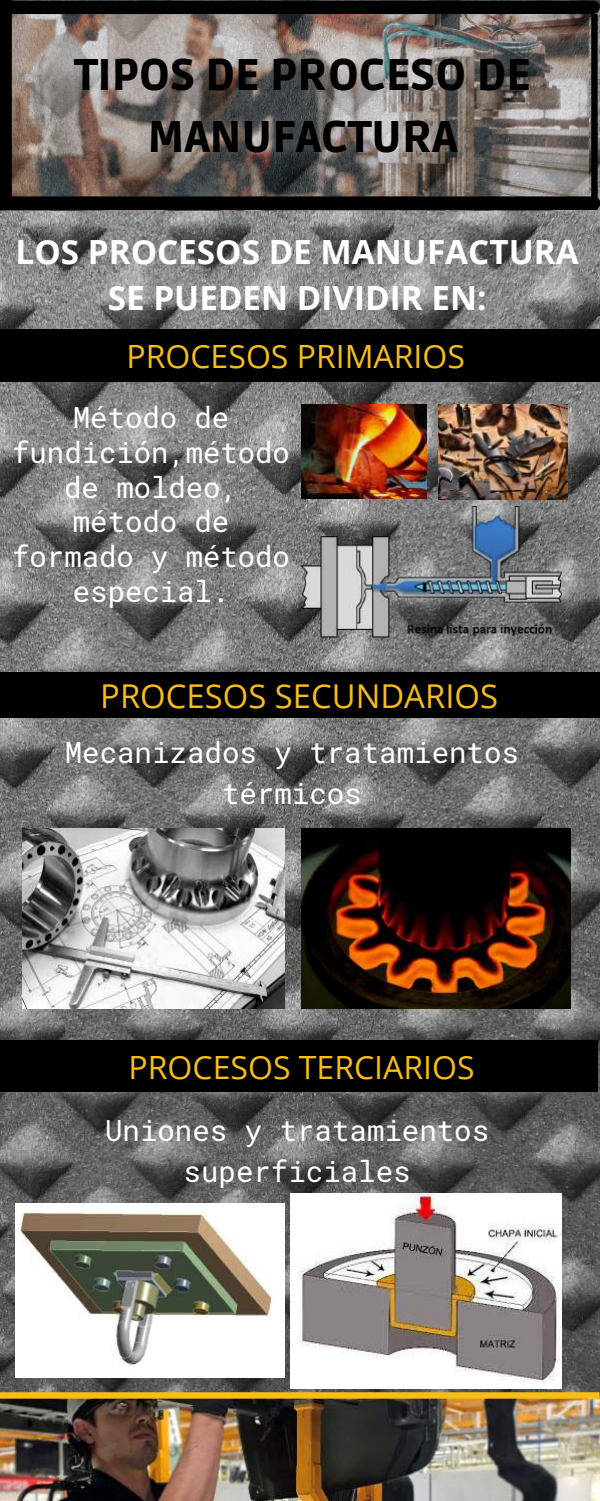
<style>
.page{position:relative;width:600px;height:1501px;background:#fff}
.page>*{position:absolute;margin:0;border:0;box-sizing:border-box;transform-origin:0 0}
.t1{font:900 44px/61.6px "Ruda";color:#000;text-align:center}
.t2{font:700 33.3px/46px "Open Sans";color:#fff;text-align:center}
.t3{font:32.8px "Open Sans";color:#f7be16}
.t4{font:32px "Open Sans";color:#f7be16}
.t5{font:29.1px/40.5px "Roboto Mono";color:#fff;text-align:center}
.t6{font:29px/34.8px "Roboto Mono";color:#fff;text-align:center}
</style>
<div class="page">
<img style="left:0;top:0;width:600px;height:1394px">
<div style="left:0;top:1040px;width:598px;height:51px;background:#000"></div>
<div style="left:0;top:672px;width:600px;height:45px;background:#000"></div>
<div style="left:0;top:330px;width:600px;height:52px;background:#000"></div>
<img style="left:12px;top:14px;width:577px;height:182px">
<img style="left:302px;top:405px;width:125px;height:93px">
<img style="left:23px;top:827px;width:262px;height:180px">
<img style="left:302px;top:827px;width:269px;height:180px">
<img style="left:438px;top:404px;width:130px;height:95px">
<img style="left:302px;top:506px;width:260px;height:138px">
<img style="left:16px;top:1203px;width:268px;height:174px">
<img style="left:290px;top:1192px;width:272px;height:195px">
<div style="left:0;top:1px;width:593px;height:13px;background:#000"></div>
<div style="left:0;top:196px;width:594px;height:14px;background:#000"></div>
<div style="left:0;top:0;width:12px;height:203px;background:#000"></div>
<img style="left:0;top:1394px;width:600px;height:106px">
<svg style="left:0;top:1391px;width:599px;height:7px;background:#daab21"></svg>
<svg style="left:591px;top:14px;width:7px;height:196px"></svg>
<h1 class="t1" style="left:75px;top:45px;width:457px">TIPOS DE PROCESO DE<br>MANUFACTURA</h1>
<p class="t2" style="left:16px;top:228px;width:565px">LOS PROCESOS DE MANUFACTURA<br>SE PUEDEN DIVIDIR EN:</p>
<p class="t4" style="left:127px;top:334px;width:340px">PROCESOS PRIMARIOS</p>
<p class="t6" style="left:12px;top:399px;width:279px">Método de fundición,método de moldeo, método de formado y método especial.</p>
<p class="t3" style="left:100px;top:672px;width:399px">PROCESOS SECUNDARIOS</p>
<p class="t5" style="left:65px;top:731px;width:456px">Mecanizados y tratamientos térmicos</p>
<p class="t4" style="left:129px;top:1044px;width:348px">PROCESOS TERCIARIOS</p>
<p class="t5" style="left:105px;top:1109px;width:386px">Uniones y tratamientos superficiales</p>
</div>
